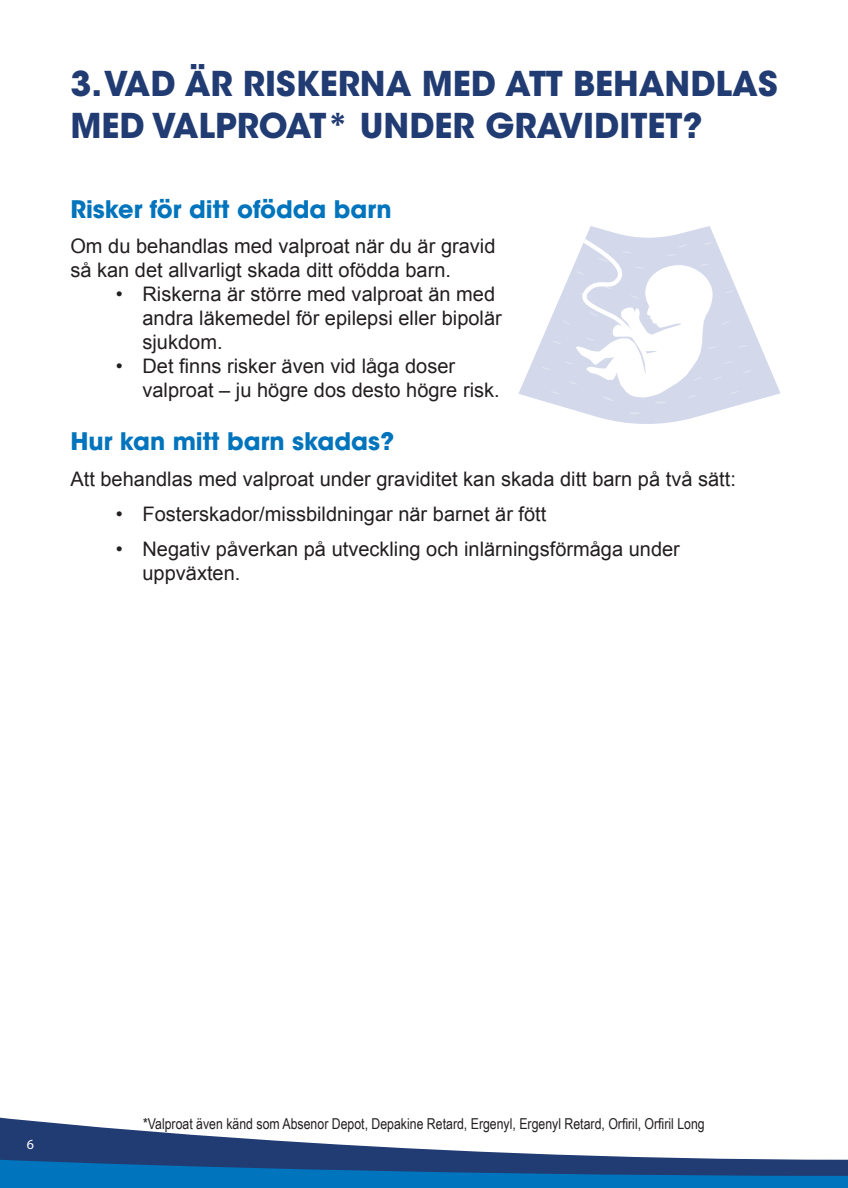
<style>
.page{position:relative;width:848px;height:1188px;background:#fff}
.page>*{position:absolute;margin:0;border:0;box-sizing:border-box;transform-origin:0 0}
.t1{font:700 34px/42px "ITC Avant Garde Std";color:#213b73}
.t2{font:700 24px "ITC Avant Garde Std";color:#0074bc}
.t3{font:20px/24px "Arial";color:#231f20}
.t4{font:15px "Arial Narrow";color:#231f20}
.t5{font:14px "Myriad Pro";color:#fff}
</style>
<div class="page">
<svg style="left:0;top:1117px;width:365px;height:29px"></svg>
<svg style="left:518px;top:226px;width:262px;height:198px"></svg>
<svg style="left:628px;top:412px;width:12px;height:2px"></svg>
<svg style="left:541px;top:235px;width:210px;height:168px"></svg>
<svg style="left:0;top:1146px;width:848px;height:42px"></svg>
<p class="t1" style="left:70px;top:62px;width:708px">3.VAD ÄR RISKERNA MED ATT BEHANDLAS<br>MED VALPROAT* UNDER GRAVIDITET?</p>
<p class="t2" style="left:70px;top:193px;width:322px">Risker för ditt ofödda barn</p>
<p class="t3" style="left:70px;top:234px;width:426px">Om du behandlas med valproat när du är gravid så kan det allvarligt skada ditt ofödda barn.</p>
<p class="t3" style="left:116px;top:282px;width:380px">• Riskerna är större med valproat än med</p>
<p class="t3" style="left:142px;top:306px;width:361px">andra läkemedel för epilepsi eller bipolär</p>
<p class="t3" style="left:142px;top:330px;width:82px">sjukdom.</p>
<p class="t3" style="left:116px;top:354px;width:340px">• Det finns risker även vid låga doser</p>
<p class="t3" style="left:142px;top:378px;width:358px">valproat – ju högre dos desto högre risk.</p>
<p class="t2" style="left:70px;top:426px;width:325px">Hur kan mitt barn skadas?</p>
<p class="t3" style="left:70px;top:466px;width:666px">Att behandlas med valproat under graviditet kan skada ditt barn på två sätt:</p>
<p class="t3" style="left:116px;top:502px;width:432px">• Fosterskador/missbildningar när barnet är fött</p>
<p class="t3" style="left:142px;top:537px;width:538px;text-indent:-27px">• Negativ påverkan på utveckling och inlärningsförmåga under uppväxten.</p>
<p class="t5" style="left:27px;top:1135px;width:9px">6</p>
<p class="t4" style="left:143px;top:1112px;width:563px">*Valproat även känd som Absenor Depot, Depakine Retard, Ergenyl, Ergenyl Retard, Orfiril, Orfiril Long</p>
</div>
